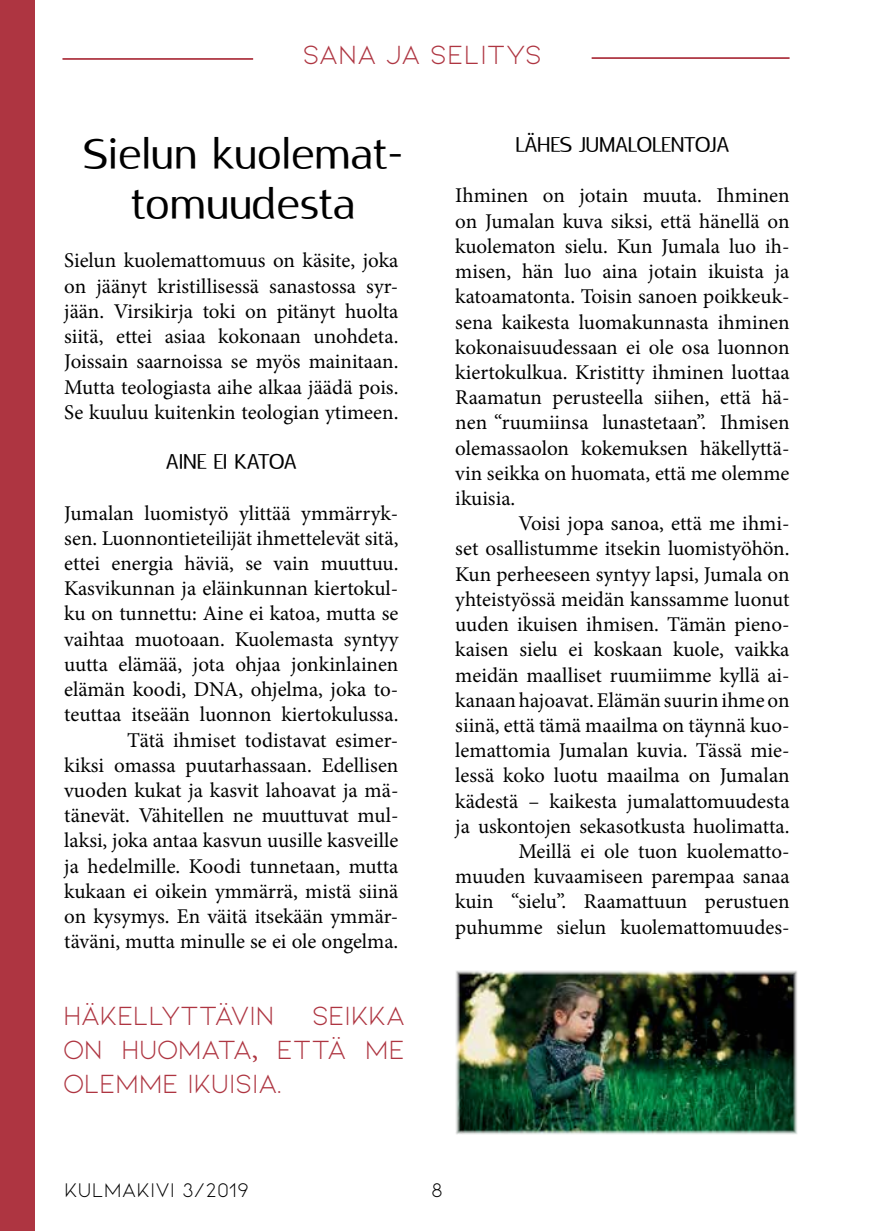
<style>
.page{position:relative;width:874px;height:1231px;background:#fff}
.page>*{position:absolute;margin:0;border:0;box-sizing:border-box;transform-origin:0 0}
.t1{font:42px/50.4px "Rabelo";color:#000;text-align:center}
.t2{font:28px/33.6px "Kiona";letter-spacing:-.025em;color:#ae3541;text-align:justify}
.t3{font:28px "Kiona";letter-spacing:-.005em;color:#ae3541}
.t4{font:21px/25.2px "Minion Pro";color:#000;text-align:justify}
.t5{font:21px "Rabelo";letter-spacing:-.01em;color:#000}
.t6{font:21px "Kiona";color:#000}
.s1{font-family:"Minion Pro"}
</style>
<div class="page">
<div style="left:0;top:0;width:35px;height:1230px;background:#ae3541"></div>
<hr style="left:62px;top:58px;width:191px;height:2px;background:#ae3541">
<hr style="left:591px;top:57px;width:198px;height:2px;background:#ae3541">
<img style="left:456px;top:970px;width:341px;height:164px">
<h2 class="t3" style="left:302px;top:39px;width:241px">SANA JA SELITYS</h2>
<h1 class="t1" style="left:83px;top:129px;width:321px">Sielun kuolemat&shy;tomuudesta</h1>
<p class="t4" style="left:64px;top:248px;width:335px">Sielun kuolemattomuus on käsite, joka on jäänyt kristillisessä sanastossa syr&shy;jään. Virsikirja toki on pitänyt huolta siitä, ettei asiaa kokonaan unohdeta.<br>Joissain saarnoissa se myös mainitaan.<br>Mutta teologiasta aihe alkaa jäädä pois.<br>Se kuuluu kuitenkin teologian ytimeen.</p>
<p class="t5" style="left:166px;top:449px;width:132px">AINE EI KATOA</p>
<p class="t4" style="left:64px;top:500px;width:335px;text-align:right">Jumalan luomistyö ylittää ymmärryk&shy;sen. Luonnontieteilijät ihmettelevät sitä, ettei energia häviä, se vain muuttuu.<br>Kasvikunnan ja eläinkunnan kiertokul&shy;ku on tunnettu: Aine ei katoa, mutta se vaihtaa muotoaan. Kuolemasta syntyy uutta elämää, jota ohjaa jonkinlainen elämän koodi, DNA, ohjelma, joka to&shy;teuttaa itseään luonnon kiertokulussa.<br>Tätä ihmiset todistavat esimer-<br>kiksi omassa puutarhassaan. Edellisen vuoden kukat ja kasvit lahoavat ja mä&shy;tänevät. Vähitellen ne muuttuvat mul&shy;laksi, joka antaa kasvun uusille kasveille ja hedelmille. Koodi tunnetaan, mutta kukaan ei oikein ymmärrä, mistä siinä on kysymys. En väitä itsekään ymmär&shy;täväni, mutta minulle se ei ole ongelma.</p>
<h2 class="t2" style="left:63px;top:998px;width:213px">HÄKELLYTTÄVIN</h2>
<h2 class="t2" style="left:63px;top:998px;width:343px;text-indent:248px">SEIKKA ON HUOMATA<span class="s1">,</span> ETTÄ ME OLEMME IKUISIA.</h2>
<p class="t5" style="left:515px;top:132px;width:215px">LÄHES JUMALOLENTOJA</p>
<p class="t4" style="left:455px;top:183px;width:335px">Ihminen on jotain muuta. Ihminen on Jumalan kuva siksi, että hänellä on kuolematon sielu. Kun Jumala luo ih&shy;misen, hän luo aina jotain ikuista ja katoamatonta. Toisin sanoen poikkeuk&shy;sena kaikesta luomakunnasta ihminen kokonaisuudessaan ei ole osa luonnon kiertokulkua. Kristitty ihminen luottaa Raamatun perusteella siihen, että hä&shy;nen “ruumiinsa lunastetaan”. Ihmisen olemassaolon kokemuksen häkellyttä&shy;vin seikka on huomata, että me olemme ikuisia.</p>
<p class="t4" style="left:455px;top:511px;width:335px;text-align:right">Voisi jopa sanoa, että me ihmi-<br>set osallistumme itsekin luomistyöhön.<br>Kun perheeseen syntyy lapsi, Jumala on yhteistyössä meidän kanssamme luonut uuden ikuisen ihmisen. Tämän pieno&shy;kaisen sielu ei koskaan kuole, vaikka meidän maalliset ruumiimme kyllä ai&shy;kanaan hajoavat. Elämän suurin ihme on siinä, että tämä maailma on täynnä kuo&shy;lemattomia Jumalan kuvia. Tässä mie&shy;lessä koko luotu maailma on Jumalan kädestä – kaikesta jumalattomuudesta ja uskontojen sekasotkusta huolimatta.<br>Meillä ei ole tuon kuolematto&shy;muuden kuvaamiseen parempaa sanaa kuin “sielu”. Raamattuun perustuen puhumme sielun kuolemattomuudes-</p>
<p class="t6" style="left:64px;top:1178px;width:186px">KULMAKIVI 3/2019</p>
<p class="t6" style="left:431px;top:1178px;width:13px">8</p>
</div>
